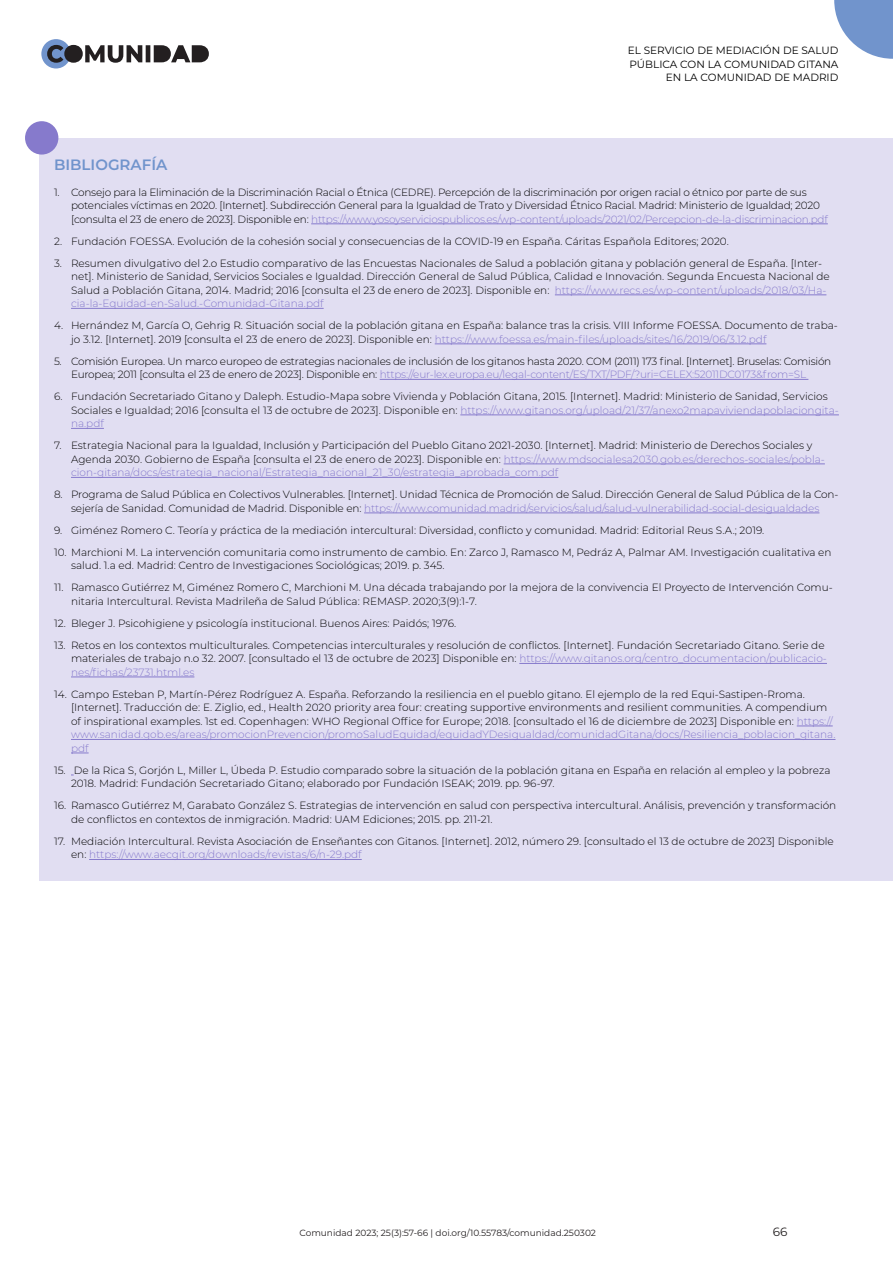
<style>
.page{position:relative;width:893px;height:1263px;background:#fff}
.page>*{position:absolute;margin:0;border:0;box-sizing:border-box;transform-origin:0 0}
.Tit1{font:600 15px "Montserrat";color:#7194cc}
.t1{font:12px "Montserrat";color:#231f20}
.t2{font:300 10.5px/13.5px "Montserrat";color:#000}
.t3{font:300 10.5px/13.5px "Montserrat";letter-spacing:-.02em;color:#000}
.Variable1{font:10.5px/13.5px "Montserrat";color:#000;text-align:right}
.t4{font:9px "Montserrat";color:#231f20}
.s1{color:#867acc}
</style>
<div class="page">
<div style="left:41px;top:39px;width:30px;height:29px;background:#7194cc;border-radius:50%"></div>
<svg style="left:47px;top:45px;width:162px;height:18px"></svg>
<svg style="left:834px;top:0;width:59px;height:59px"></svg>
<div style="left:40px;top:138px;width:853px;height:742px;background:#e1def2"></div>
<div style="left:25px;top:121px;width:33px;height:34px;background:#867acc;border-radius:50%"></div>
<hr style="left:311px;top:224px;width:517px;height:1px;background:#867acc">
<hr style="left:555px;top:295px;width:271px;height:1px;background:#867acc">
<hr style="left:71px;top:308px;width:253px;height:1px;background:#867acc">
<hr style="left:435px;top:344px;width:331px;height:1px;background:#867acc">
<hr style="left:380px;top:379px;width:428px;height:1px;background:#867acc">
<hr style="left:460px;top:415px;width:379px;height:1px;background:#867acc">
<hr style="left:71px;top:428px;width:33px;height:1px;background:#867acc">
<hr style="left:504px;top:464px;width:321px;height:1px;background:#867acc">
<hr style="left:71px;top:477px;width:487px;height:1px;background:#867acc">
<hr style="left:364px;top:513px;width:455px;height:1px;background:#867acc">
<hr style="left:519px;top:663px;width:308px;height:1px;background:#867acc">
<hr style="left:71px;top:677px;width:123px;height:1px;background:#867acc">
<hr style="left:797px;top:726px;width:36px;height:1px;background:#867acc">
<hr style="left:71px;top:739px;width:764px;height:1px;background:#867acc">
<svg style="left:71px;top:753px;width:18px;height:1px"></svg>
<hr style="left:89px;top:859px;width:273px;height:1px;background:#867acc">
<p class="Variable1" style="left:628px;top:43px;width:212px">EL SERVICIO DE MEDIACIÓN DE SALUD<br>PÚBLICA CON LA COMUNIDAD GITANA<br>EN LA COMUNIDAD DE MADRID</p>
<p class="Tit1" style="left:54px;top:154px;width:115px">BIBLIOGRAFÍA</p>
<p class="t3" style="left:71px;top:185px;width:758px;text-indent:-17px">1. Consejo para la Eliminación de la Discriminación Racial o Étnica (CEDRE). Percepción de la discriminación por origen racial o étnico por parte de sus potenciales víctimas en 2020. [Internet]. Subdirección General para la Igualdad de Trato y Diversidad Étnico Racial. Madrid: Ministerio de Igualdad; 2020 [consulta el 23 de enero de 2023]. Disponible en: <span class="s1">https://www.yosoyserviciospublicos.es/wp-content/uploads/2021/02/Percepcion-de-la-discriminacion.pdf</span></p>
<p class="t2" style="left:54px;top:234px;width:676px">2. Fundación FOESSA. Evolución de la cohesión social y consecuencias de la COVID-19 en España. Cáritas Española Editores; 2020.</p>
<p class="t2" style="left:71px;top:256px;width:760px;text-indent:-17px">3. Resumen divulgativo del 2.o Estudio comparativo de las Encuestas Nacionales de Salud a población gitana y población general de España. [Inter&shy;net]. Ministerio de Sanidad, Servicios Sociales e Igualdad. Dirección General de Salud Pública, Calidad e Innovación. Segunda Encuesta Nacional de Salud a Población Gitana, 2014. Madrid; 2016 [consulta el 23 de enero de 2023]. Disponible en: <span class="s1">https://www.recs.es/wp-content/uploads/2018/03/Ha&shy;cia-la-Equidad-en-Salud.-Comunidad-Gitana.pdf</span></p>
<p class="t2" style="left:71px;top:318px;width:768px;text-indent:-17px">4. Hernández M, García O, Gehrig R. Situación social de la población gitana en España: balance tras la crisis. VIII Informe FOESSA. Documento de traba&shy;jo 3.12. [Internet]. 2019 [consulta el 23 de enero de 2023]. Disponible en: <span class="s1">https://www.foessa.es/main-files/uploads/sites/16/2019/06/3.12.pdf</span></p>
<p class="t3" style="left:71px;top:354px;width:762px;text-indent:-17px">5. Comisión Europea. Un marco europeo de estrategias nacionales de inclusión de los gitanos hasta 2020. COM (2011) 173 final. [Internet]. Bruselas: Comisión<br>Europea; 2011 [consulta el 23 de enero de 2023]. Disponible en: <span class="s1">https://eur-lex.europa.eu/legal-content/ES/TXT/PDF/?uri=CELEX:52011DC0173&amp;from=SL</span></p>
<p class="t2" style="left:71px;top:389px;width:769px;text-indent:-17px">6. Fundación Secretariado Gitano y Daleph. Estudio-Mapa sobre Vivienda y Población Gitana, 2015. [Internet]. Madrid: Ministerio de Sanidad, Servicios<br>Sociales e Igualdad; 2016 [consulta el 13 de octubre de 2023]. Disponible en: <span class="s1">https://www.gitanos.org/upload/21/37/anexo2mapaviviendapoblaciongita&shy;na.pdf</span></p>
<p class="t2" style="left:71px;top:438px;width:755px;text-indent:-17px">7. Estrategia Nacional para la Igualdad, Inclusión y Participación del Pueblo Gitano 2021-2030. [Internet]. Madrid: Ministerio de Derechos Sociales y<br>Agenda 2030. Gobierno de España [consulta el 23 de enero de 2023]. Disponible en: <span class="s1">https://www.mdsocialesa2030.gob.es/derechos-sociales/pobla&shy;cion-gitana/docs/estrategia_nacional/Estrategia_nacional_21_30/estrategia_aprobada_com.pdf</span></p>
<p class="t2" style="left:54px;top:487px;width:786px;text-align:center">8. Programa de Salud Pública en Colectivos Vulnerables. [Internet]. Unidad Técnica de Promoción de Salud. Dirección General de Salud Pública de la Con&shy;sejería de Sanidad. Comunidad de Madrid. Disponible en: <span class="s1">https://www.comunidad.madrid/servicios/salud/salud-vulnerabilidad-social-desigualdades</span></p>
<p class="t2" style="left:54px;top:523px;width:712px">9. Giménez Romero C. Teoría y práctica de la mediación intercultural: Diversidad, conflicto y comunidad. Madrid: Editorial Reus S.A.; 2019.</p>
<p class="t2" style="left:71px;top:545px;width:762px;text-indent:-17px">10. Marchioni M. La intervención comunitaria como instrumento de cambio. En: Zarco J, Ramasco M, Pedráz A, Palmar AM. Investigación cualitativa en salud. 1.a ed. Madrid: Centro de Investigaciones Sociológicas; 2019. p. 345.</p>
<p class="t2" style="left:71px;top:580px;width:763px;text-indent:-17px">11. Ramasco Gutiérrez M, Giménez Romero C, Marchioni M. Una década trabajando por la mejora de la convivencia El Proyecto de Intervención Comu&shy;nitaria Intercultural. Revista Madrileña de Salud Pública: REMASP. 2020;3(9):1-7.</p>
<p class="t2" style="left:54px;top:616px;width:404px">12. Bleger J. Psicohigiene y psicología institucional. Buenos Aires: Paidós; 1976.</p>
<p class="t2" style="left:71px;top:638px;width:757px;text-indent:-17px">13. Retos en los contextos multiculturales. Competencias interculturales y resolución de conflictos. [Internet]. Fundación Secretariado Gitano. Serie de materiales de trabajo n.o 32. 2007. [consultado el 13 de octubre de 2023] Disponible en: <span class="s1">https://www.gitanos.org/centro_documentacion/publicacio&shy;nes/fichas/23731.html.es</span></p>
<p class="t2" style="left:71px;top:687px;width:766px;text-indent:-17px">14. Campo Esteban P, Martín-Pérez Rodríguez A. España. Reforzando la resiliencia en el pueblo gitano. El ejemplo de la red Equi-Sastipen-Rroma. [Internet]. Traducción de: E. Ziglio, ed., Health 2020 priority area four: creating supportive environments and resilient communities. A compendium of inspirational examples. 1st ed. Copenhagen: WHO Regional Office for Europe; 2018. [consultado el 16 de diciembre de 2023] Disponible en: <span class="s1">https:// www.sanidad.gob.es/areas/promocionPrevencion/promoSaludEquidad/equidadYDesigualdad/comunidadGitana/docs/Resiliencia_poblacion_gitana. pdf</span></p>
<p class="t2" style="left:71px;top:763px;width:761px;text-indent:-17px">15. De la Rica S, Gorjón L, Miller L, Úbeda P. Estudio comparado sobre la situación de la población gitana en España en relación al empleo y la pobreza<br>2018. Madrid: Fundación Secretariado Gitano; elaborado por Fundación ISEAK; 2019. pp. 96-97.</p>
<p class="t2" style="left:71px;top:799px;width:767px;text-indent:-17px">16. Ramasco Gutiérrez M, Garabato González S. Estrategias de intervención en salud con perspectiva intercultural. Análisis, prevención y transformación de conflictos en contextos de inmigración. Madrid: UAM Ediciones; 2015. pp. 211-21.</p>
<p class="t2" style="left:71px;top:834px;width:764px;text-indent:-17px">17. Mediación Intercultural. Revista Asociación de Enseñantes con Gitanos. [Internet]. 2012, número 29. [consultado el 13 de octubre de 2023] Disponible en: <span class="s1">https://www.aecgit.org/downloads/revistas/6/n-29.pdf</span></p>
<p class="t4" style="left:299px;top:1226px;width:298px">Comunidad 2023; 25(3):57-66 | doi.org/10.55783/comunidad.250302</p>
<p class="t1" style="left:773px;top:1223px;width:16px">66</p>
</div>
